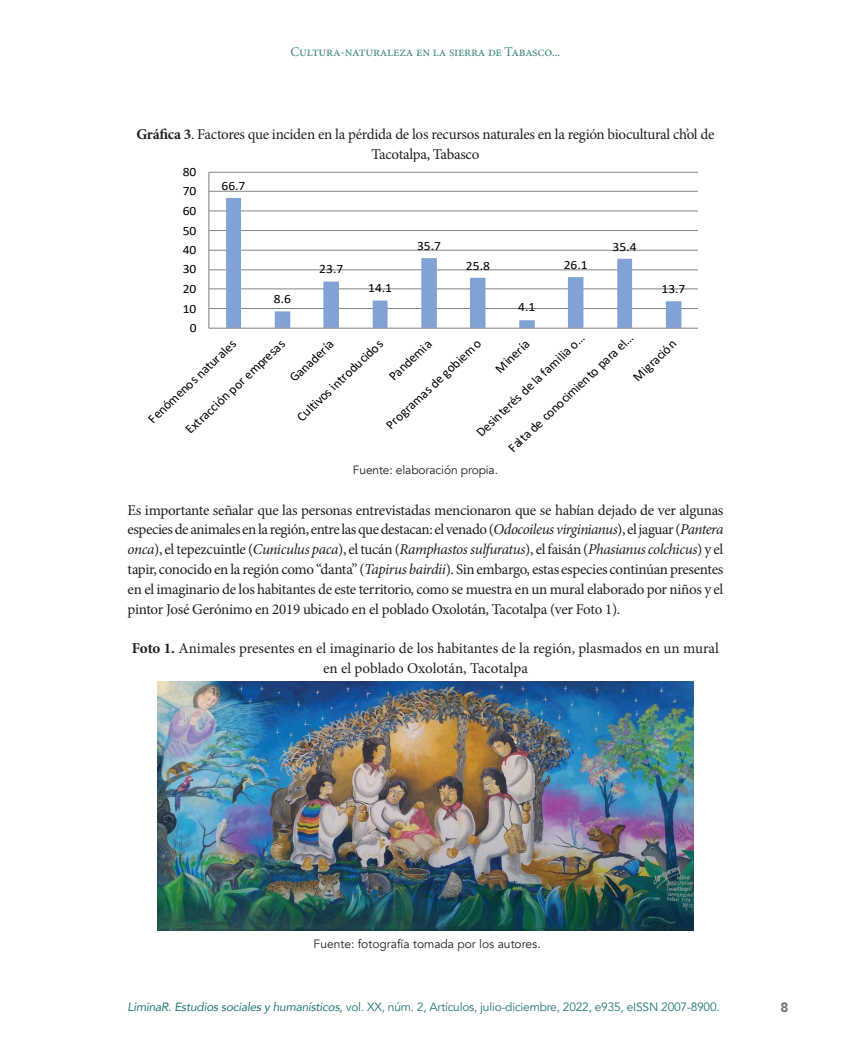
<style>
.page{position:relative;width:851px;height:1063px;background:#fff}
.page>*{position:absolute;margin:0;border:0;box-sizing:border-box;transform-origin:0 0}
.t1{font:15px/19.8px "Minion Pro";letter-spacing:-.025em;color:#231f20;text-align:center}
.t2{font:15px/19.8px "Minion Pro";letter-spacing:-.005em;color:#231f20;text-align:center}
.t3{font:13.5px "Minion Pro";letter-spacing:-.02em;color:#438c89}
.t4{font:900 13.5px "Avenir";color:#75797b}
.t5{font:13.05px "Calibri";color:#000001}
.t6{font:12.75px "Calibri";letter-spacing:-.005em;color:#000001;scale:1.06 1}
.t7{font:12px "Avenir";letter-spacing:-.02em;color:#207874}
.t8{font:12px "Avenir";color:#231f20}
.s1{font-weight:700}
.s2{font-style:italic}
</style>
<div class="page">
<svg style="left:208px;top:171px;width:490px;height:158px"></svg>
<img style="left:158px;top:682px;width:535px;height:248px">
<p class="t3" style="left:290px;top:42px;width:271px">Cultura-naturaleza en la sierra de Tabasco...</p>
<p class="t1" style="left:136px;top:124px;width:579px"><span class="s1">Gráfica 3</span>. Factores que inciden en la pérdida de los recursos naturales en la región biocultural ch’ol de<br>Tacotalpa, Tabasco</p>
<p class="t6" style="left:221px;top:177px;width:24px">66.7</p>
<p class="t6" style="left:183px;top:163px;width:14px">80</p>
<p class="t6" style="left:183px;top:182px;width:14px">70</p>
<p class="t6" style="left:183px;top:202px;width:14px">60</p>
<p class="t6" style="left:183px;top:222px;width:14px">50</p>
<p class="t6" style="left:183px;top:241px;width:14px">40</p>
<p class="t6" style="left:183px;top:260px;width:14px">30</p>
<p class="t6" style="left:183px;top:280px;width:14px">20</p>
<p class="t6" style="left:183px;top:300px;width:14px">10</p>
<p class="t6" style="left:190px;top:319px;width:8px">0</p>
<p class="t6" style="left:274px;top:289px;width:18px">8.6</p>
<p class="t6" style="left:319px;top:260px;width:24px">23.7</p>
<p class="t6" style="left:368px;top:279px;width:24px">14.1</p>
<p class="t6" style="left:417px;top:237px;width:24px">35.7</p>
<p class="t6" style="left:466px;top:256px;width:24px">25.8</p>
<p class="t6" style="left:518px;top:298px;width:18px">4.1</p>
<p class="t6" style="left:563px;top:256px;width:24px">26.1</p>
<p class="t6" style="left:612px;top:237px;width:24px">35.4</p>
<p class="t6" style="left:661px;top:280px;width:24px">13.7</p>
<p class="t5" style="left:504px;top:443px;width:168px;rotate:-43deg">Falta de conocimiento para el…</p>
<p class="t5" style="left:629px;top:372px;width:56px;rotate:-43deg">Migración</p>
<p class="t5" style="left:472px;top:427px;width:144px;rotate:-43deg">Desinterés de la familia o…</p>
<p class="t5" style="left:382px;top:420px;width:126px;rotate:-43deg">Programas de gobierno</p>
<p class="t5" style="left:491px;top:364px;width:43px;rotate:-43deg">Minería</p>
<p class="t5" style="left:293px;top:412px;width:114px;rotate:-43deg">Cultivos introducidos</p>
<p class="t5" style="left:385px;top:371px;width:55px;rotate:-43deg">Pandemia</p>
<p class="t5" style="left:144px;top:414px;width:117px;rotate:-43deg">Fenómenos naturales</p>
<p class="t5" style="left:181px;top:424px;width:132px;rotate:-43deg">Extracción por empresas</p>
<p class="t5" style="left:286px;top:373px;width:56px;rotate:-43deg">Ganadería</p>
<p class="t8" style="left:353px;top:462px;width:147px">Fuente: elaboración propia.</p>
<p class="t1" style="left:128px;top:500px;width:597px;text-align:justify">Es importante señalar que las personas entrevistadas mencionaron que se habían dejado de ver algunas especies de animales en la región, entre las que destacan: el venado (<span class="s2">Odocoileus virginianus</span>), el jaguar (<span class="s2">Pantera onca</span>), el tepezcuintle (<span class="s2">Cuniculus paca</span>), el tucán (<span class="s2">Ramphastos sulfuratus</span>), el faisán (<span class="s2">Phasianus colchicus</span>) y el tapir, conocido en la región como “danta” (<span class="s2">Tapirus bairdii</span>). Sin embargo, estas especies continúan presentes en el imaginario de los habitantes de este territorio, como se muestra en un mural elaborado por niños y el pintor José Gerónimo en 2019 ubicado en el poblado Oxolotán, Tacotalpa (ver Foto 1).</p>
<p class="t2" style="left:132px;top:639px;width:588px"><span class="s1">Foto 1.</span> Animales presentes en el imaginario de los habitantes de la región, plasmados en un mural en el poblado Oxolotán, Tacotalpa</p>
<p class="t8" style="left:313px;top:936px;width:228px">Fuente: fotografía tomada por los autores.</p>
<p class="t7" style="left:128px;top:1000px;width:593px"><span class="s2">LiminaR. Estudios sociales y humanísticos,</span> vol. XX, núm. 2, Artículos, julio-diciembre, 2022, e935, eISSN 2007-8900.</p>
<p class="t4" style="left:780px;top:995px;width:9px">8</p>
</div>
